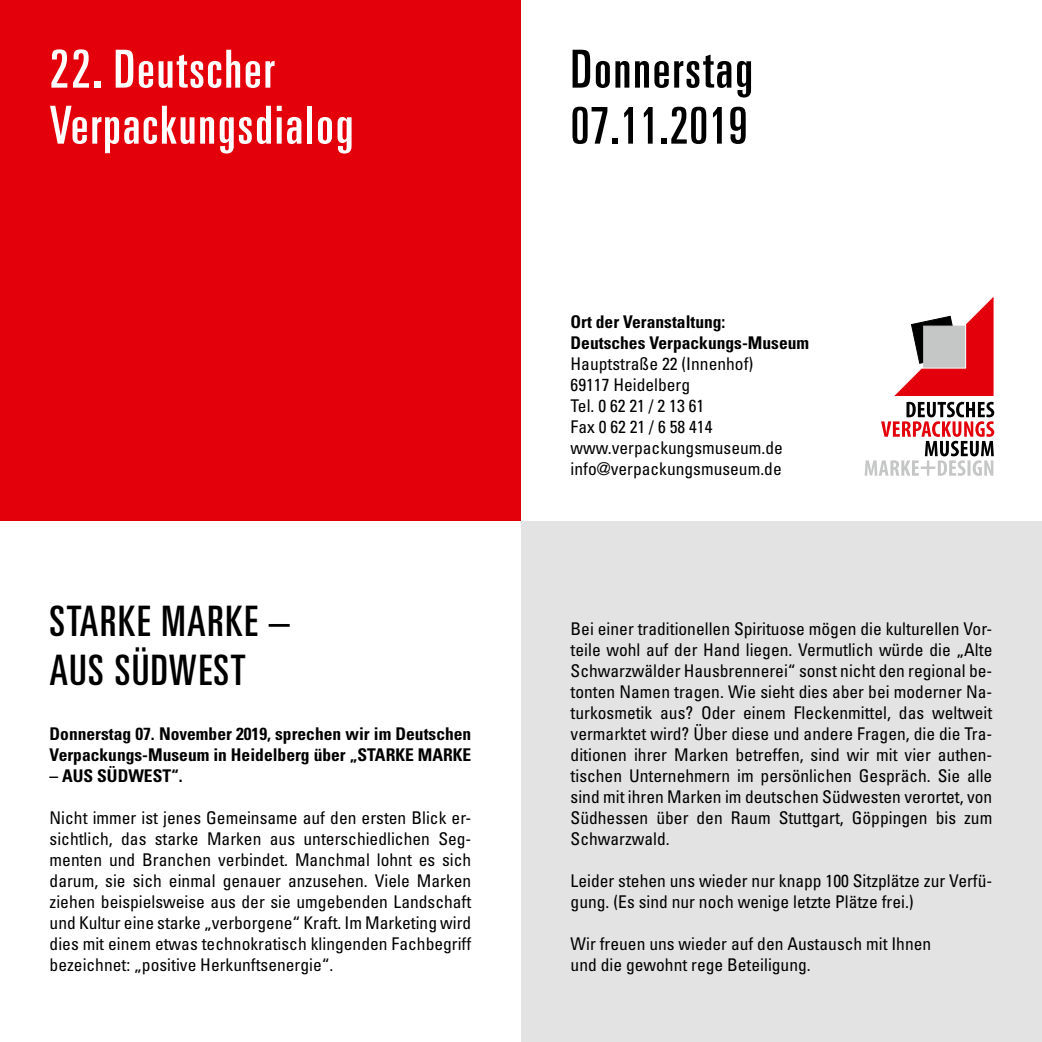
<style>
.page{position:relative;width:1042px;height:1042px;background:#fff}
.page>*{position:absolute;margin:0;border:0;box-sizing:border-box;transform-origin:0 0}
.t1{font:ultra-condensed 52.5px/56px "Univers LT Std";letter-spacing:.04em;color:#fff}
.t2{font:ultra-condensed 52.5px "Univers LT Std";letter-spacing:.04em;color:#000}
.t3{font:ultra-condensed 50.75px "Univers LT Std";letter-spacing:.015em;color:#000}
.t4{font:ultra-condensed 42px/49px "Univers LT Std";letter-spacing:.04em;color:#000}
.t5{font:condensed 17.5px/21px "Univers LT Std";color:#000}
.t6{font:700 condensed 17.5px/21px "Univers LT Std";color:#000}
</style>
<div class="page">
<div style="left:0;top:0;width:521px;height:521px;background:#e3000b"></div>
<svg style="left:895px;top:297px;width:98px;height:99px"></svg>
<div style="left:923px;top:326px;width:42px;height:41px;background:#c5c6c6;border:1px solid #c5c6c6"></div>
<svg style="left:864px;top:402px;width:130px;height:74px"></svg>
<div style="left:521px;top:521px;width:521px;height:521px;background:#e3e3e3"></div>
<h1 class="t1" style="left:50px;top:41px;width:305px">22. Deutscher<br>Verpackungsdialog</h1>
<h3 class="t4" style="left:50px;top:597px;width:242px">STARKE MARKE –<br>AUS SÜDWEST</h3>
<p class="t6" style="left:50px;top:723px;width:423px">Donnerstag 07. November 2019, sprechen wir im Deutschen<br>Verpackungs-Museum in Heidelberg über „STARKE MARKE</p>
<p class="t6" style="left:50px;top:765px;width:135px">– AUS SÜDWEST“.</p>
<p class="t5" style="left:50px;top:807px;width:423px;text-align:justify">Nicht immer ist jenes Gemeinsame auf den ersten Blick er&shy;sichtlich, das starke Marken aus unterschiedlichen Seg&shy;menten und Branchen verbindet. Manchmal lohnt es sich darum, sie sich einmal genauer anzusehen. Viele Marken ziehen beispielsweise aus der sie umgebenden Landschaft und Kultur eine starke „verborgene“ Kraft. Im Marketing wird dies mit einem etwas technokratisch klingenden Fachbegriff bezeichnet: „positive Herkunftsenergie“.</p>
<h1 class="t2" style="left:570px;top:39px;width:184px">Donnerstag</h1>
<h2 class="t3" style="left:570px;top:97px;width:178px">07.11.2019</h2>
<p class="t6" style="left:570px;top:311px;width:240px">Ort der Veranstaltung:<br>Deutsches Verpackungs-Museum</p>
<p class="t5" style="left:570px;top:353px;width:214px">Hauptstraße 22 (Innenhof)<br>69117 Heidelberg<br>Tel. 0 62 21 / 2 13 61<br>Fax 0 62 21 / 6 58 414 www.verpackungsmuseum.de info@verpackungsmuseum.de</p>
<p class="t5" style="left:570px;top:618px;width:423px;text-align:justify">Bei einer traditionellen Spirituose mögen die kulturellen Vor&shy;teile wohl auf der Hand liegen. Vermutlich würde die „Alte Schwarzwälder Hausbrennerei“ sonst nicht den regional be&shy;tonten Namen tragen. Wie sieht dies aber bei moderner Na&shy;turkosmetik aus? Oder einem Fleckenmittel, das weltweit vermarktet wird? Über diese und andere Fragen, die die Tra&shy;ditionen ihrer Marken betreffen, sind wir mit vier authen&shy;tischen Unternehmern im persönlichen Gespräch. Sie alle sind mit ihren Marken im deutschen Südwesten verortet, von Südhessen über den Raum Stuttgart, Göppingen bis zum Schwarzwald.</p>
<p class="t5" style="left:570px;top:870px;width:423px">Leider stehen uns wieder nur knapp 100 Sitzplätze zur Verfü&shy;gung. (Es sind nur noch wenige letzte Plätze frei.)</p>
<p class="t5" style="left:570px;top:933px;width:362px">Wir freuen uns wieder auf den Austausch mit Ihnen und die gewohnt rege Beteiligung.</p>
</div>
